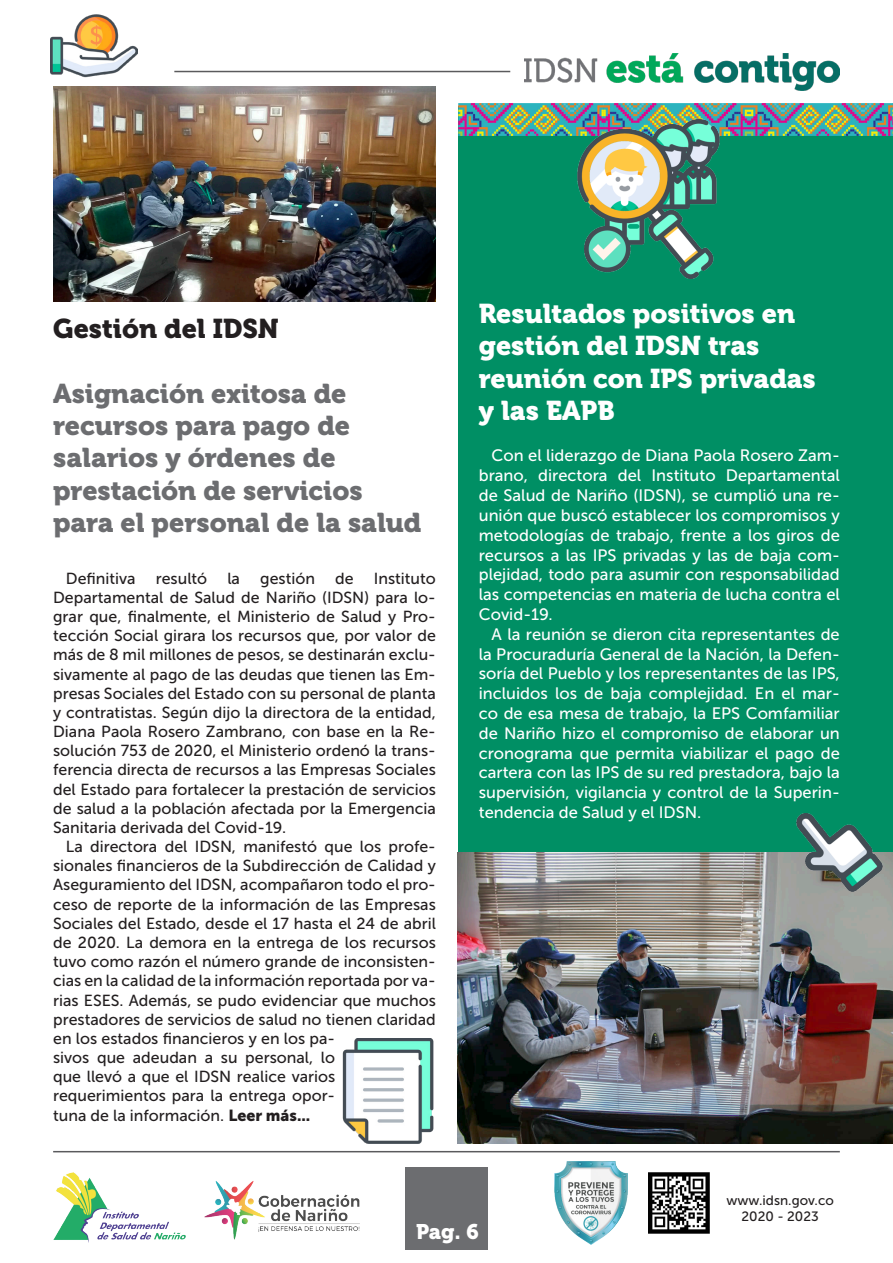
<style>
.page{position:relative;width:893px;height:1263px;background:#fff}
.page>*{position:absolute;margin:0;border:0;box-sizing:border-box;transform-origin:0 0}
.t1{font:27px/32.4px "Museo 900";color:#6c6d70}
.t2{font:27px/32.4px "Museo 900";color:#fff}
.t3{font:27px "Museo 900";color:#231f20}
.t4{font:21px "Museo 900";color:#fff}
.t5{font:16.5px/19.8px "Museo Sans 500";color:#fff;text-align:justify}
.t6{font:15.9px/19.2px "Museo Sans 500";color:#231f20;text-align:justify}
.t7{font:13.5px "Museo Sans 500";color:#231f20}
.s1{font-family:"Museo Sans 900"}
</style>
<div class="page">
<div style="left:458px;top:106px;width:435px;height:1038px;background:#008f64"></div>
<div style="left:405px;top:1167px;width:83px;height:82px;background:#6c6d70"></div>
<hr style="left:53px;top:1151px;width:787px;height:1px;background:#5a5a5d">
<img style="left:53px;top:87px;width:383px;height:215px">
<img style="left:457px;top:853px;width:436px;height:291px">
<img style="left:342px;top:1039px;width:92px;height:105px">
<img style="left:51px;top:14px;width:86px;height:75px">
<img style="left:458px;top:104px;width:435px;height:32px">
<img style="left:569px;top:119px;width:159px;height:160px">
<hr style="left:174px;top:71px;width:336px;height:1px;background:#5a5a5d">
<img style="left:524px;top:53px;width:316px;height:37px">
<img style="left:555px;top:1161px;width:73px;height:84px">
<img style="left:648px;top:1172px;width:61px;height:61px">
<img style="left:797px;top:814px;width:86px;height:78px">
<img style="left:204px;top:1181px;width:156px;height:59px">
<img style="left:53px;top:1172px;width:132px;height:71px">
<p class="t3" style="left:53px;top:313px;width:227px">Gestión del IDSN</p>
<p class="t1" style="left:53px;top:377px;width:311px">Asignación exitosa de recursos para pago de salarios y órdenes de prestación de servicios</p>
<p class="t1" style="left:53px;top:507px;width:370px">para el personal de la salud</p>
<p class="t6" style="left:66px;top:569px;width:71px">Definitiva</p>
<p class="t6" style="left:156px;top:569px;width:53px">resultó</p>
<p class="t6" style="left:227px;top:569px;width:14px">la</p>
<p class="t6" style="left:260px;top:569px;width:56px">gestión</p>
<p class="t6" style="left:335px;top:569px;width:20px">de</p>
<p class="t6" style="left:53px;top:569px;width:384px;text-indent:321px">Instituto Departamental de Salud de Nariño (IDSN) para lo&shy;grar que, finalmente, el Ministerio de Salud y Pro&shy;tección Social girara los recursos que, por valor de más de 8 mil millones de pesos, se destinarán exclu&shy;sivamente al pago de las deudas que tienen las Em&shy;presas Sociales del Estado con su personal de planta y contratistas. Según dijo la directora de la entidad, Diana Paola Rosero Zambrano, con base en la Re&shy;solución 753 de 2020, el Ministerio ordenó la trans&shy;ferencia directa de recursos a las Empresas Sociales del Estado para fortalecer la prestación de servicios de salud a la población afectada por la Emergencia Sanitaria derivada del Covid-19.</p>
<p class="t6" style="left:53px;top:837px;width:384px;text-align:left;text-indent:13px">La directora del IDSN, manifestó que los profe&shy;sionales financieros de la Subdirección de Calidad y Aseguramiento del IDSN, acompañaron todo el pro&shy;ceso de reporte de la información de las Empresas Sociales del Estado, desde el 17 hasta el 24 de abril de 2020. La demora en la entrega de los recursos tuvo como razón el número grande de inconsisten&shy;cias en la calidad de la información reportada por va&shy;rias ESES. Además, se pudo evidenciar que muchos prestadores de servicios de salud no tienen claridad en los estados financieros y en los pa-<br>sivos que adeudan a su personal, lo<br>que llevó a que el IDSN realice varios requerimientos para la entrega opor-<br>tuna de la información. <span class="s1">Leer más...</span></p>
<p class="t2" style="left:479px;top:297px;width:339px">Resultados positivos en gestión del IDSN tras reunión con IPS privadas</p>
<p class="t2" style="left:479px;top:395px;width:138px">y las EAPB</p>
<p class="t5" style="left:479px;top:446px;width:363px;text-indent:13px">Con el liderazgo de Diana Paola Rosero Zam&shy;brano, directora del Instituto Departamental de Salud de Nariño (IDSN), se cumplió una re&shy;unión que buscó establecer los compromisos y metodologías de trabajo, frente a los giros de recursos a las IPS privadas y las de baja com&shy;plejidad, todo para asumir con responsabilidad las competencias en materia de lucha contra el Covid-19.</p>
<p class="t5" style="left:479px;top:624px;width:362px;text-indent:13px">A la reunión se dieron cita representantes de la Procuraduría General de la Nación, la Defen&shy;soría del Pueblo y los representantes de las IPS, incluidos los de baja complejidad. En el mar&shy;co de esa mesa de trabajo, la EPS Comfamiliar de Nariño hizo el compromiso de elaborar un cronograma que permita viabilizar el pago de cartera con las IPS de su red prestadora, bajo la supervisión, vigilancia y control de la Superin&shy;tendencia de Salud y el IDSN.</p>
<p class="t7" style="left:726px;top:1193px;width:109px">www.idsn.gov.co</p>
<p class="t7" style="left:741px;top:1209px;width:79px">2020 - 2023</p>
<p class="t4" style="left:416px;top:1219px;width:64px">Pag. 6</p>
</div>
